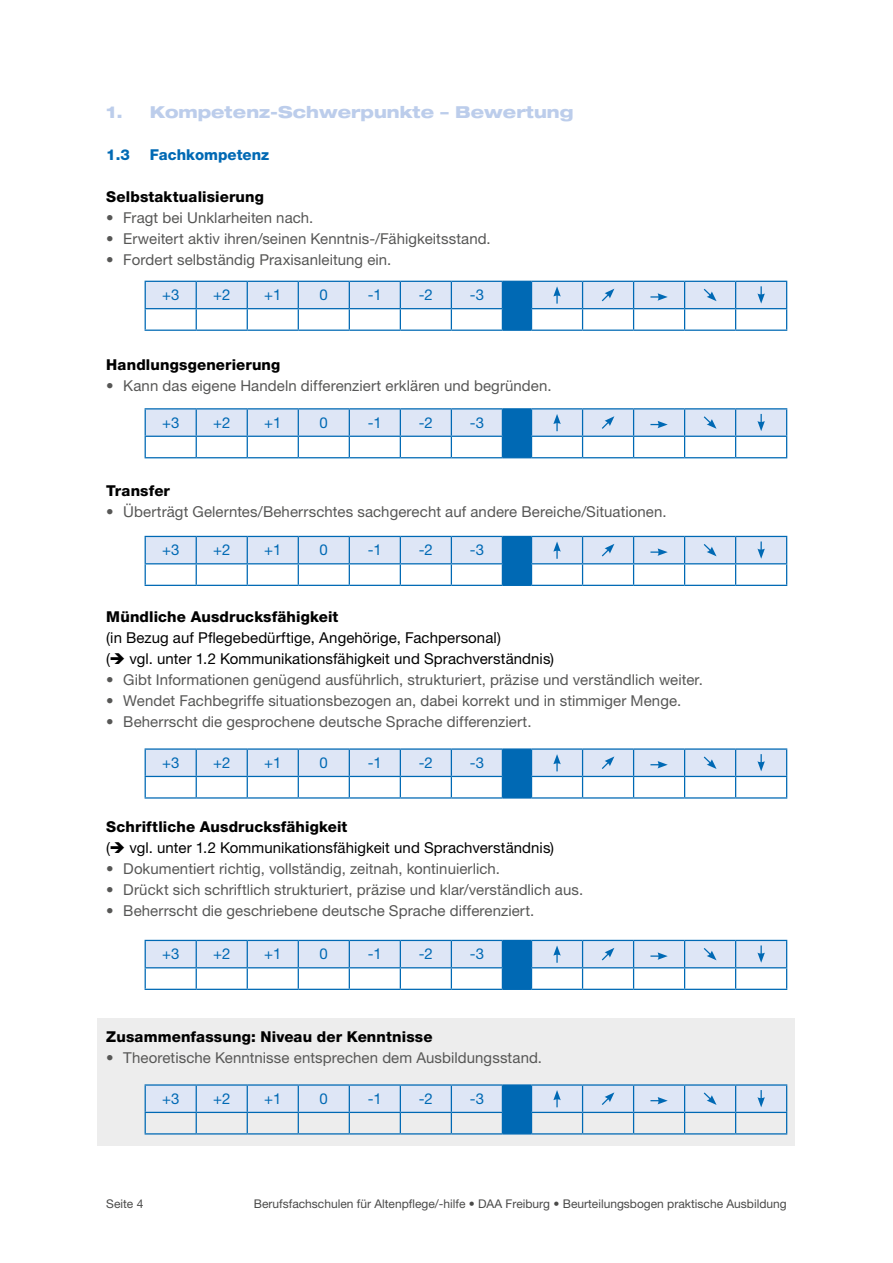
<style>
.page{position:relative;width:893px;height:1263px;background:#fff}
.page>*{position:absolute;margin:0;border:0;box-sizing:border-box;transform-origin:0 0}
.t1{font:800 expanded 16.5px "Helvetica Neue LT Pro";color:#bccdeb}
.t2{font:15px "Helvetica Neue LT Pro";letter-spacing:.005em;color:#575756}
.t3{font:15px/21px "Helvetica Neue LT Pro";letter-spacing:.005em;color:#000}
.t4{font:800 15px "Helvetica Neue LT Pro";letter-spacing:.01em;color:#000}
.t5{font:15px "Helvetica Neue LT Pro";color:#0069b4}
.t6{font:800 15px "Helvetica Neue LT Pro";color:#0069b4}
.t7{font:12px "Helvetica Neue LT Pro";color:#4a4a49}
.s1{font-weight:800}
</style>
<div class="page">
<div style="left:98px;top:1018px;width:697px;height:128px;background:#ededed"></div>
<svg style="left:145px;top:281px;width:642px;height:50px"></svg>
<svg style="left:145px;top:408px;width:642px;height:50px"></svg>
<svg style="left:145px;top:536px;width:642px;height:50px"></svg>
<hr style="left:145px;top:748px;width:51px;height:2px;background:#0069b4">
<hr style="left:196px;top:748px;width:51px;height:2px;background:#0069b4">
<hr style="left:247px;top:748px;width:51px;height:2px;background:#0069b4">
<hr style="left:298px;top:748px;width:51px;height:2px;background:#0069b4">
<hr style="left:349px;top:748px;width:51px;height:2px;background:#0069b4">
<hr style="left:400px;top:748px;width:51px;height:2px;background:#0069b4">
<hr style="left:451px;top:748px;width:51px;height:2px;background:#0069b4">
<hr style="left:502px;top:748px;width:29px;height:2px;background:#0069b4">
<hr style="left:531px;top:748px;width:52px;height:2px;background:#0069b4">
<hr style="left:583px;top:748px;width:51px;height:2px;background:#0069b4">
<hr style="left:634px;top:748px;width:51px;height:2px;background:#0069b4">
<hr style="left:685px;top:748px;width:51px;height:2px;background:#0069b4">
<hr style="left:736px;top:748px;width:51px;height:2px;background:#0069b4">
<hr style="left:145px;top:797px;width:51px;height:2px;background:#0069b4">
<hr style="left:196px;top:797px;width:51px;height:2px;background:#0069b4">
<hr style="left:247px;top:797px;width:51px;height:2px;background:#0069b4">
<hr style="left:298px;top:797px;width:51px;height:2px;background:#0069b4">
<hr style="left:349px;top:797px;width:51px;height:2px;background:#0069b4">
<hr style="left:400px;top:797px;width:51px;height:2px;background:#0069b4">
<hr style="left:451px;top:797px;width:51px;height:2px;background:#0069b4">
<hr style="left:502px;top:797px;width:29px;height:2px;background:#0069b4">
<hr style="left:531px;top:797px;width:52px;height:2px;background:#0069b4">
<hr style="left:583px;top:797px;width:51px;height:2px;background:#0069b4">
<hr style="left:634px;top:797px;width:51px;height:2px;background:#0069b4">
<hr style="left:685px;top:797px;width:51px;height:2px;background:#0069b4">
<hr style="left:736px;top:797px;width:51px;height:2px;background:#0069b4">
<svg style="left:145px;top:749px;width:642px;height:49px"></svg>
<svg style="left:145px;top:940px;width:642px;height:50px"></svg>
<hr style="left:145px;top:1084px;width:51px;height:2px;background:#0069b4">
<hr style="left:196px;top:1084px;width:51px;height:2px;background:#0069b4">
<hr style="left:247px;top:1084px;width:51px;height:2px;background:#0069b4">
<hr style="left:298px;top:1084px;width:51px;height:2px;background:#0069b4">
<hr style="left:349px;top:1084px;width:51px;height:2px;background:#0069b4">
<hr style="left:400px;top:1084px;width:51px;height:2px;background:#0069b4">
<hr style="left:451px;top:1084px;width:51px;height:2px;background:#0069b4">
<hr style="left:502px;top:1084px;width:29px;height:2px;background:#0069b4">
<hr style="left:531px;top:1084px;width:52px;height:2px;background:#0069b4">
<hr style="left:583px;top:1084px;width:51px;height:2px;background:#0069b4">
<hr style="left:634px;top:1084px;width:51px;height:2px;background:#0069b4">
<hr style="left:685px;top:1084px;width:51px;height:2px;background:#0069b4">
<hr style="left:736px;top:1084px;width:51px;height:2px;background:#0069b4">
<svg style="left:145px;top:1085px;width:642px;height:49px"></svg>
<p class="t1" style="left:106px;top:102px;width:469px">1. Kompetenz-Schwerpunkte – Bewertung</p>
<p class="t6" style="left:106px;top:146px;width:25px">1.3</p>
<p class="t6" style="left:150px;top:146px;width:121px">Fachkompetenz</p>
<p class="t4" style="left:106px;top:188px;width:159px">Selbstaktualisierung</p>
<p class="t2" style="left:106px;top:209px;width:209px">• Fragt bei Unklarheiten nach.</p>
<p class="t2" style="left:106px;top:230px;width:386px">• Erweitert aktiv ihren/seinen Kenntnis-/Fähigkeitsstand.</p>
<p class="t2" style="left:106px;top:251px;width:286px">• Fordert selbständig Praxisanleitung ein.</p>
<p class="t5" style="left:162px;top:286px;width:19px">+3</p>
<p class="t5" style="left:213px;top:286px;width:19px">+2</p>
<p class="t5" style="left:264px;top:286px;width:19px">+1</p>
<p class="t5" style="left:320px;top:286px;width:10px">0</p>
<p class="t5" style="left:368px;top:286px;width:16px">-1</p>
<p class="t5" style="left:419px;top:286px;width:16px">-2</p>
<p class="t5" style="left:470px;top:286px;width:16px">-3</p>
<p class="t4" style="left:106px;top:356px;width:176px">Handlungsgenerierung</p>
<p class="t2" style="left:106px;top:377px;width:447px">• Kann das eigene Handeln differenziert erklären und begründen.</p>
<p class="t5" style="left:162px;top:414px;width:19px">+3</p>
<p class="t5" style="left:213px;top:414px;width:19px">+2</p>
<p class="t5" style="left:264px;top:414px;width:19px">+1</p>
<p class="t5" style="left:320px;top:414px;width:10px">0</p>
<p class="t5" style="left:368px;top:414px;width:16px">-1</p>
<p class="t5" style="left:419px;top:414px;width:16px">-2</p>
<p class="t5" style="left:470px;top:414px;width:16px">-3</p>
<p class="t4" style="left:106px;top:482px;width:65px">Transfer</p>
<p class="t2" style="left:106px;top:503px;width:562px">• Überträgt Gelerntes/Beherrschtes sachgerecht auf andere Bereiche/Situationen.</p>
<p class="t5" style="left:162px;top:541px;width:19px">+3</p>
<p class="t5" style="left:213px;top:541px;width:19px">+2</p>
<p class="t5" style="left:264px;top:541px;width:19px">+1</p>
<p class="t5" style="left:320px;top:541px;width:10px">0</p>
<p class="t5" style="left:368px;top:541px;width:16px">-1</p>
<p class="t5" style="left:419px;top:541px;width:16px">-2</p>
<p class="t5" style="left:470px;top:541px;width:16px">-3</p>
<p class="t4" style="left:106px;top:608px;width:234px">Mündliche Ausdrucksfähigkeit</p>
<p class="t3" style="left:106px;top:627px;width:449px">(in Bezug auf Pflegebedürftige, Angehörige, Fachpersonal)<br>(➔ vgl. unter 1.2 Kommunikationsfähigkeit und Sprachverständnis)</p>
<p class="t2" style="left:106px;top:671px;width:598px">• Gibt Informationen genügend ausführlich, strukturiert, präzise und verständlich weiter.</p>
<p class="t2" style="left:106px;top:692px;width:576px">• Wendet Fachbegriffe situationsbezogen an, dabei korrekt und in stimmiger Menge.</p>
<p class="t2" style="left:106px;top:713px;width:427px">• Beherrscht die gesprochene deutsche Sprache differenziert.</p>
<p class="t5" style="left:162px;top:754px;width:19px">+3</p>
<p class="t5" style="left:213px;top:754px;width:19px">+2</p>
<p class="t5" style="left:264px;top:754px;width:19px">+1</p>
<p class="t5" style="left:320px;top:754px;width:10px">0</p>
<p class="t5" style="left:368px;top:754px;width:16px">-1</p>
<p class="t5" style="left:419px;top:754px;width:16px">-2</p>
<p class="t5" style="left:470px;top:754px;width:16px">-3</p>
<p class="t3" style="left:106px;top:816px;width:449px"><span class="s1">Schriftliche Ausdrucksfähigkeit<br></span>(➔ vgl. unter 1.2 Kommunikationsfähigkeit und Sprachverständnis)</p>
<p class="t2" style="left:106px;top:860px;width:395px">• Dokumentiert richtig, vollständig, zeitnah, kontinuierlich.</p>
<p class="t2" style="left:106px;top:881px;width:478px">• Drückt sich schriftlich strukturiert, präzise und klar/verständlich aus.</p>
<p class="t2" style="left:106px;top:902px;width:430px">• Beherrscht die geschriebene deutsche Sprache differenziert.</p>
<p class="t5" style="left:162px;top:945px;width:19px">+3</p>
<p class="t5" style="left:213px;top:945px;width:19px">+2</p>
<p class="t5" style="left:264px;top:945px;width:19px">+1</p>
<p class="t5" style="left:320px;top:945px;width:10px">0</p>
<p class="t5" style="left:368px;top:945px;width:16px">-1</p>
<p class="t5" style="left:419px;top:945px;width:16px">-2</p>
<p class="t5" style="left:470px;top:945px;width:16px">-3</p>
<p class="t4" style="left:106px;top:1028px;width:328px">Zusammenfassung: Niveau der Kenntnisse</p>
<p class="t2" style="left:106px;top:1049px;width:437px">• Theoretische Kenntnisse entsprechen dem Ausbildungsstand.</p>
<p class="t5" style="left:162px;top:1090px;width:19px">+3</p>
<p class="t5" style="left:213px;top:1090px;width:19px">+2</p>
<p class="t5" style="left:264px;top:1090px;width:19px">+1</p>
<p class="t5" style="left:320px;top:1090px;width:10px">0</p>
<p class="t5" style="left:368px;top:1090px;width:16px">-1</p>
<p class="t5" style="left:419px;top:1090px;width:16px">-2</p>
<p class="t5" style="left:470px;top:1090px;width:16px">-3</p>
<p class="t7" style="left:106px;top:1196px;width:39px">Seite 4</p>
<p class="t7" style="left:254px;top:1196px;width:534px">Berufsfachschulen für Altenpflege/-hilfe • DAA Freiburg • Beurteilungsbogen praktische Ausbildung</p>
</div>
